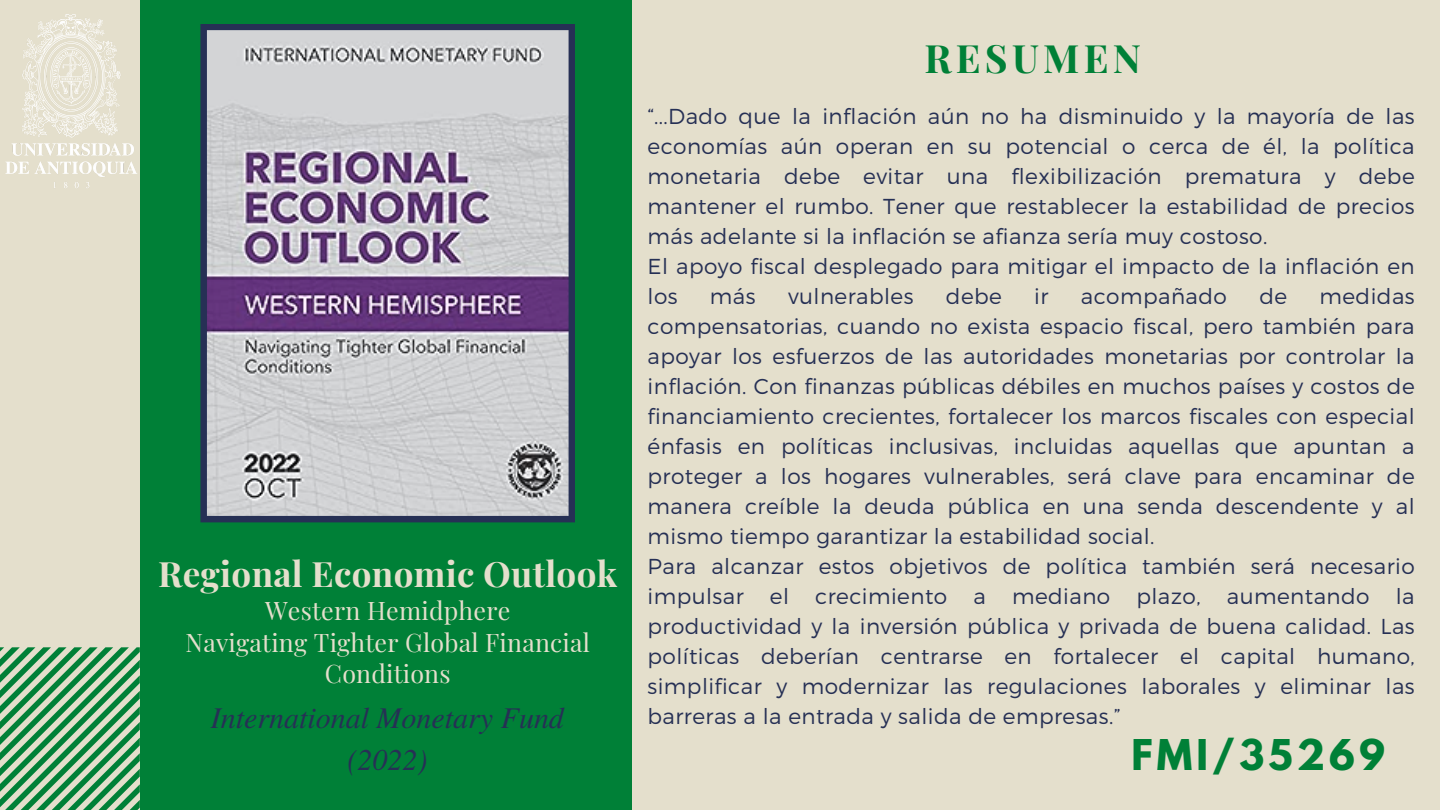
<style>
.page{position:relative;width:1440px;height:810px;background:#e4dfcc}
.page>*{position:absolute;margin:0;border:0;box-sizing:border-box;transform-origin:0 0}
.t1{font:700 39.1px "Playfair Display";letter-spacing:.11em;color:#008037}
.t2{font:700 37.6px "League Spartan";letter-spacing:.11em;color:#008037}
.t3{font:700 35px "Playfair Display";letter-spacing:.01em;color:#e4dfcc}
.t4{font:italic 30px "Te X Gyre Termes";color:#263055}
.t5{font:25px/31.5px "Playfair Display";letter-spacing:.01em;color:#e4dfcc;text-align:center}
.t6{font:300 21.6px/30px "Montserrat";letter-spacing:.02em;color:#263055;text-align:justify}
</style>
<div class="page">
<div style="left:140px;top:0;width:492px;height:810px;background:#008037"></div>
<svg style="left:0;top:647px;width:140px;height:163px"></svg>
<svg style="left:200px;top:24px;width:375px;height:498px;background:#b0abb9"></svg>
<img style="left:5px;top:14px;width:132px;height:174px">
<p class="t3" style="left:158px;top:549px;width:461px">Regional Economic Outlook</p>
<p class="t5" style="left:265px;top:594px;width:247px">Western Hemidphere</p>
<p class="t5" style="left:186px;top:626px;width:406px">Navigating Tighter Global Financial<br>Conditions</p>
<p class="t1" style="left:924px;top:31px;width:218px">RESUMEN</p>
<p class="t6" style="left:648px;top:101px;width:769px">“...Dado que la inflación aún no ha disminuido y la mayoría de las economías aún operan en su potencial o cerca de él, la política monetaria debe evitar una flexibilización prematura y debe mantener el rumbo. Tener que restablecer la estabilidad de precios más adelante si la inflación se afianza sería muy costoso.</p>
<p class="t6" style="left:648px;top:251px;width:769px">El apoyo fiscal desplegado para mitigar el impacto de la inflación en los</p>
<p class="t6" style="left:710px;top:281px;width:47px">más</p>
<p class="t6" style="left:788px;top:281px;width:127px">vulnerables</p>
<p class="t6" style="left:946px;top:281px;width:57px">debe</p>
<p class="t6" style="left:1034px;top:281px;width:16px">ir</p>
<p class="t6" style="left:1081px;top:281px;width:148px">acompañado</p>
<p class="t6" style="left:1259px;top:281px;width:29px">de</p>
<p class="t6" style="left:648px;top:281px;width:769px;text-indent:672px">medidas compensatorias, cuando no exista espacio fiscal, pero también para apoyar los esfuerzos de las autoridades monetarias por controlar la inflación. Con finanzas públicas débiles en muchos países y costos de financiamiento crecientes, fortalecer los marcos fiscales con especial énfasis en políticas inclusivas, incluidas aquellas que apuntan a proteger a los hogares vulnerables, será clave para encaminar de manera creíble la deuda pública en una senda descendente y al mismo tiempo garantizar la estabilidad social.</p>
<p class="t6" style="left:648px;top:551px;width:769px">Para alcanzar estos objetivos de política también será necesario impulsar el crecimiento a mediano plazo, aumentando la productividad y la inversión pública y privada de buena calidad. Las políticas deberían centrarse en fortalecer el capital humano, simplificar y modernizar las regulaciones laborales y eliminar las</p>
<p class="t4" style="left:211px;top:696px;width:355px">International Monetary Fund</p>
<p class="t6" style="left:648px;top:701px;width:474px">barreras a la entrada y salida de empresas.”</p>
<p class="t4" style="left:347px;top:738px;width:81px">(2022)</p>
<p class="t2" style="left:1131px;top:736px;width:255px">FMI/35269</p>
</div>
